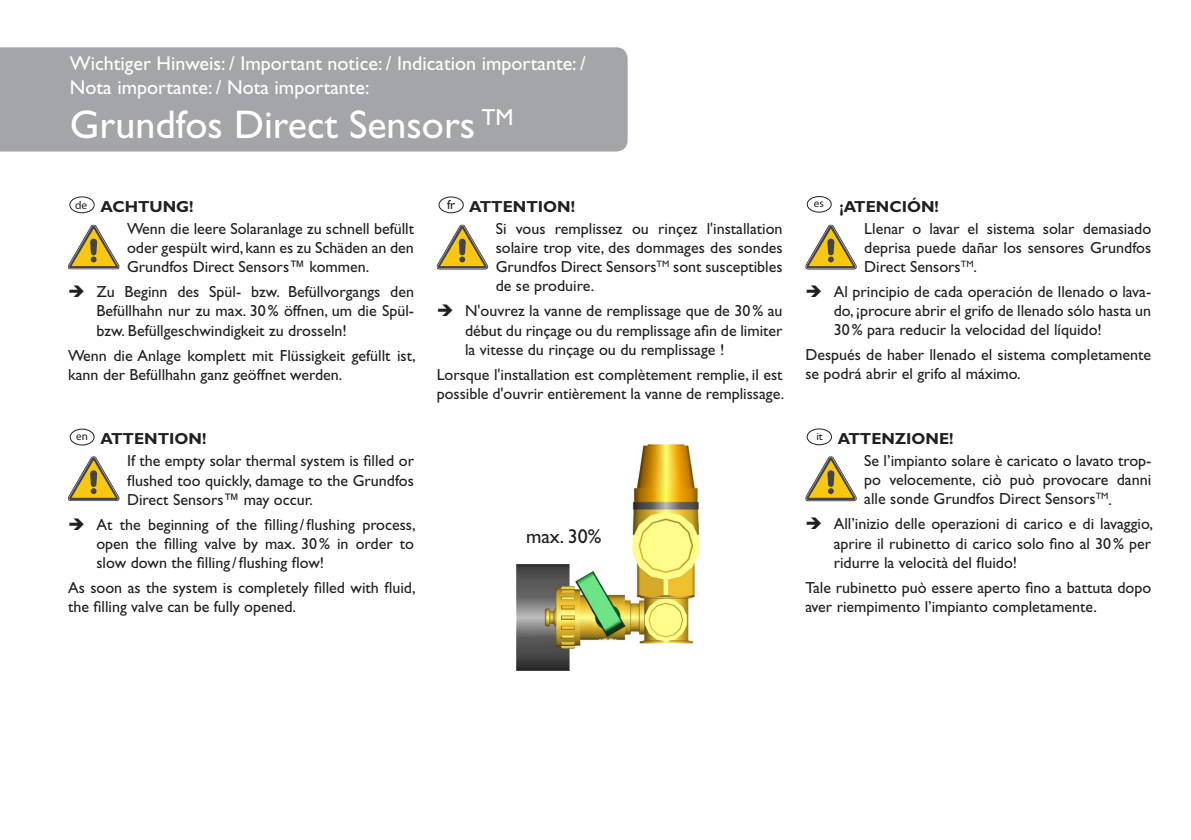
<style>
.page{position:relative;width:1191px;height:840px;background:#fff}
.page>*{position:absolute;margin:0;border:0;box-sizing:border-box;transform-origin:0 0}
.t1{font:40px "Gill Alt One";color:#fff}
.t2{font:20px/24px "Gill Alt One";color:#fff}
.t3{font:20px "Gill Alt One";color:#231f20}
.t4{font:16px/19.2px "Gill Alt One";color:#231f20}
.s1{font-weight:700}
</style>
<div class="page">
<div style="left:70px;top:196px;width:24px;height:17px;border:1px solid #231f20;border-radius:50%"></div>
<div style="left:70px;top:428px;width:24px;height:17px;border:1px solid #231f20;border-radius:50%"></div>
<div style="left:439px;top:196px;width:24px;height:17px;border:1px solid #231f20;border-radius:50%"></div>
<div style="left:807px;top:196px;width:24px;height:16px;border:1px solid #231f20;border-radius:50%"></div>
<div style="left:807px;top:428px;width:24px;height:17px;border:1px solid #231f20;border-radius:50%"></div>
<svg style="left:68px;top:224px;width:52px;height:45px"></svg>
<svg style="left:68px;top:456px;width:52px;height:44px"></svg>
<svg style="left:437px;top:224px;width:51px;height:45px"></svg>
<svg style="left:805px;top:224px;width:52px;height:45px"></svg>
<svg style="left:805px;top:456px;width:52px;height:44px"></svg>
<div style="left:0;top:47px;width:627px;height:104px;background:#a4a5a9"></div>
<img style="left:516px;top:441px;width:184px;height:230px">
<p class="t2" style="left:70px;top:51px;width:517px">Wichtiger Hinweis: / Important notice: / Indication importante: /<br>Nota importante: / Nota importante:</p>
<h1 class="t1" style="left:70px;top:102px;width:445px">Grundfos Direct Sensors <sup>TM</sup></h1>
<p class="t4" style="left:127px;top:195px;width:288px;line-height:22px;text-indent:-52px"><sup>de</sup> <span class="s1">ACHTUNG!<br></span>Wenn die leere Solaranlage zu schnell befüllt</p>
<p class="t4" style="left:127px;top:238px;width:288px">oder gespült wird, kann es zu Schäden an den<br>Grundfos Direct Sensors™ kommen.</p>
<p class="t4" style="left:96px;top:282px;width:319px;text-align:justify">Zu Beginn des Spül- bzw. Befüllvorgangs den Befüllhahn nur zu max. 30% öffnen, um die Spül&shy;bzw. Befüllgeschwindigkeit zu drosseln!</p>
<p class="t4" style="left:68px;top:345px;width:349px">Wenn die Anlage komplett mit Flüssigkeit gefüllt ist, kann der Befüllhahn ganz geöffnet werden.</p>
<p class="t4" style="left:127px;top:427px;width:288px;line-height:22px;text-indent:-51px"><sup>en</sup> <span class="s1">ATTENTION!<br></span>If the empty solar thermal system is filled or</p>
<p class="t4" style="left:127px;top:470px;width:288px">flushed too quickly, damage to the Grundfos<br>Direct Sensors™ may occur.</p>
<p class="t4" style="left:96px;top:514px;width:321px;text-align:justify">At the beginning of the filling /flushing process, open the filling valve by max. 30% in order to slow down the filling / flushing flow!</p>
<p class="t4" style="left:68px;top:577px;width:349px">As soon as the system is completely filled with fluid, the filling valve can be fully opened.</p>
<p class="t4" style="left:495px;top:195px;width:288px;line-height:22px;text-indent:-49px"><sup>fr</sup> <span class="s1">ATTENTION!<br></span>Si vous remplissez ou rinçez l'installation</p>
<p class="t4" style="left:495px;top:238px;width:288px;text-align:justify">solaire trop vite, des dommages des sondes Grundfos Direct Sensors<sup>TM</sup> sont susceptibles de se produire.</p>
<p class="t4" style="left:465px;top:301px;width:319px;text-align:justify">N'ouvrez la vanne de remplissage que de 30% au début du rinçage ou du remplissage afin de limiter la vitesse du rinçage ou du remplissage !</p>
<p class="t4" style="left:437px;top:364px;width:349px">Lorsque l'installation est complètement remplie, il est possible d'ouvrir entièrement la vanne de remplissage.</p>
<p class="t3" style="left:526px;top:524px;width:77px">max. 30%</p>
<p class="t4" style="left:864px;top:195px;width:288px;line-height:22px;text-indent:-50px"><sup>es</sup> <span class="s1">¡ATENCIÓN!<br></span>Llenar o lavar el sistema solar demasiado</p>
<p class="t4" style="left:864px;top:237px;width:288px">deprisa puede dañar los sensores Grundfos<br>Direct Sensors<sup>TM</sup>.</p>
<p class="t4" style="left:833px;top:282px;width:319px;text-align:justify">Al principio de cada operación de llenado o lava&shy;do, ¡procure abrir el grifo de llenado sólo hasta un 30% para reducir la velocidad del líquido!</p>
<p class="t4" style="left:805px;top:345px;width:347px">Después de haber llenado el sistema completamente se podrá abrir el grifo al máximo.</p>
<p class="t4" style="left:864px;top:427px;width:288px;line-height:22px;text-indent:-48px"><sup>it</sup> <span class="s1">ATTENZIONE!<br></span>Se l’impianto solare è caricato o lavato trop-</p>
<p class="t4" style="left:864px;top:470px;width:288px">po velocemente, ciò può provocare danni alle sonde Grundfos Direct Sensors<sup>TM</sup>.</p>
<p class="t4" style="left:833px;top:514px;width:321px;text-align:justify">All’inizio delle operazioni di carico e di lavaggio, aprire il rubinetto di carico solo fino al 30% per ridurre la velocità del fluido!</p>
<p class="t4" style="left:805px;top:577px;width:347px">Tale rubinetto può essere aperto fino a battuta dopo aver riempimento l’impianto completamente.</p>
</div>
